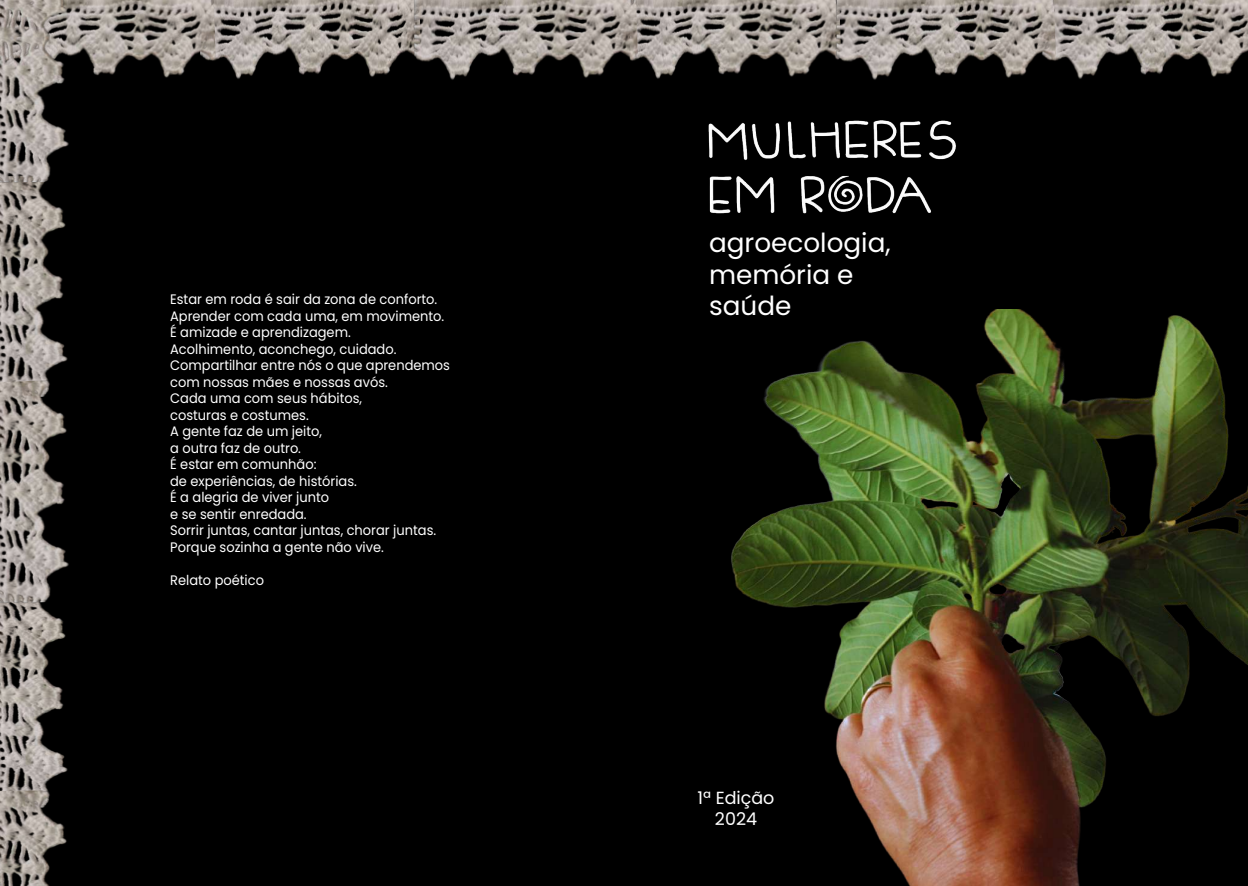
<style>
.page{position:relative;width:1248px;height:886px;background:#fff}
.page>*{position:absolute;margin:0;border:0;box-sizing:border-box;transform-origin:0 0}
.t1{font:26.25px/31.5px "Poppins";color:#fff}
.t2{font:17.5px/21px "Poppins";color:#fff;text-align:center}
.t3{font:13.75px/16.5px "Poppins";color:#fff;scale:.95 1}
</style>
<div class="page">
<div style="left:0;top:0;width:1247px;height:886px;background:#000"></div>
<img style="left:708px;top:120px;width:248px;height:40px">
<img style="left:731px;top:309px;width:516px;height:577px">
<img style="left:709px;top:175px;width:222px;height:39px">
<img style="left:217px;top:0;width:194px;height:79px">
<img style="left:82px;top:0;width:135px;height:78px">
<img style="left:639px;top:0;width:194px;height:79px">
<img style="left:411px;top:0;width:228px;height:80px">
<img style="left:1056px;top:0;width:191px;height:79px">
<img style="left:833px;top:0;width:223px;height:80px">
<img style="left:0;top:604px;width:68px;height:186px">
<img style="left:0;top:790px;width:67px;height:96px">
<img style="left:0;top:184px;width:68px;height:195px">
<img style="left:0;top:379px;width:69px;height:225px">
<img style="left:0;top:0;width:82px;height:184px">
<p class="t3" style="left:170px;top:291px;width:296px">Estar em roda é sair da zona de conforto.<br>Aprender com cada uma, em movimento.<br>É amizade e aprendizagem.<br>Acolhimento, aconchego, cuidado.<br>Compartilhar entre nós o que aprendemos com nossas mães e nossas avós.<br>Cada uma com seus hábitos,<br>costuras e costumes.<br>A gente faz de um jeito,<br>a outra faz de outro.<br>É estar em comunhão:<br>de experiências, de histórias.<br>É a alegria de viver junto<br>e se sentir enredada.<br>Sorrir juntas, cantar juntas, chorar juntas.<br>Porque sozinha a gente não vive.</p>
<p class="t3" style="left:170px;top:572px;width:100px">Relato poético</p>
<h1 class="t1" style="left:709px;top:227px;width:183px">agroecologia, memória e saúde</h1>
<p class="t2" style="left:697px;top:788px;width:78px">1ª Edição<br>2024</p>
</div>
